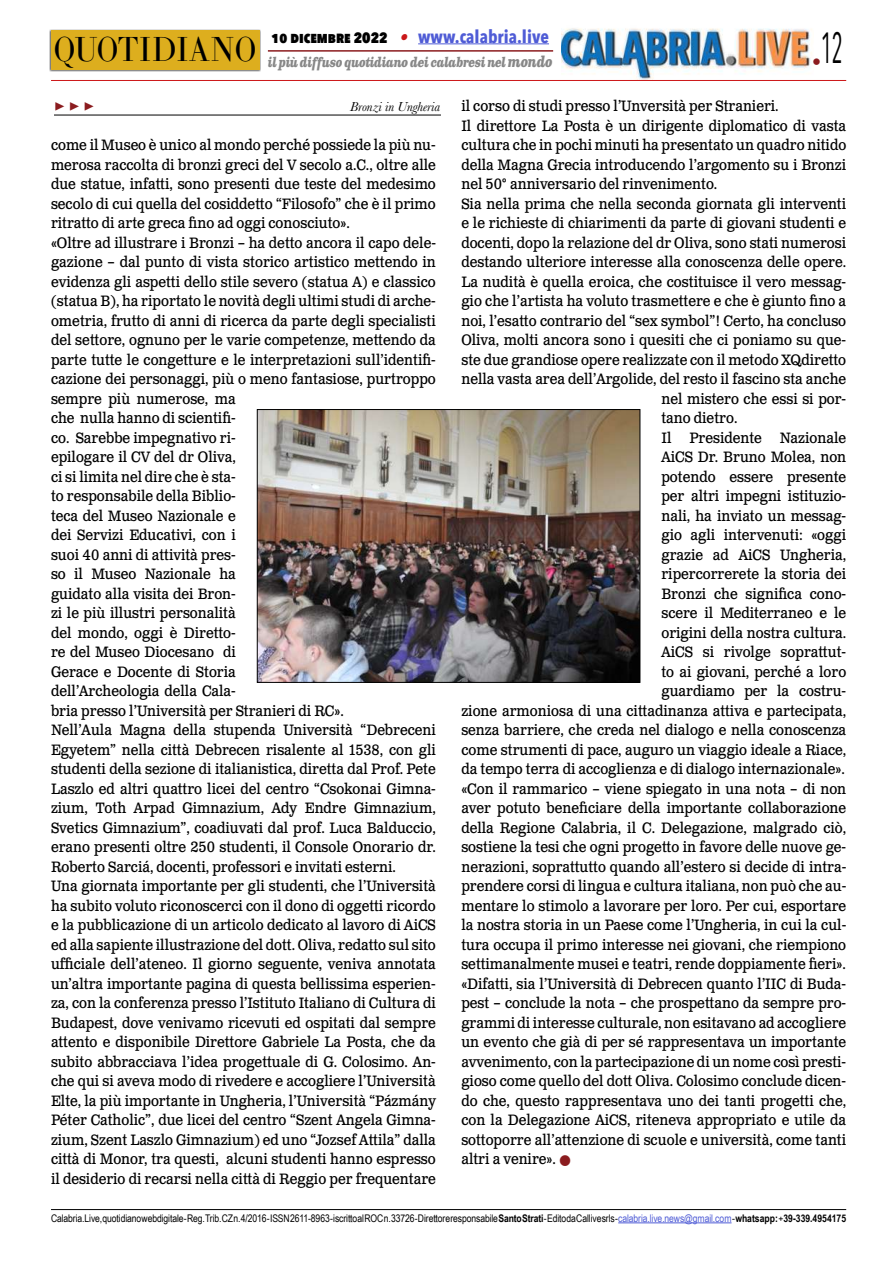
<style>
.page{position:relative;width:893px;height:1263px;background:#fff}
.page>*{position:absolute;margin:0;border:0;box-sizing:border-box;transform-origin:0 0}
.t1{font:43.5px "Avenir Next Condensed";color:#000;scale:.55 1}
.t2{font:34.2px "LTC Bodoni 175 Pro";color:#000;scale:.88 1}
.t3{font:700 18px "Avenir Next Condensed";color:#4f5cd6}
.t4{font:700 18px "Minion Pro";color:#8b1c1f}
.t5{font:15px/19.5px "Clarendon Text Pro";color:#000;scale:.9 1}
.t6{font:italic 700 13.5px "Clarendon Text Pro";letter-spacing:-.05em;color:#878787;scale:.79 1}
.t7{font:italic 13.5px "Baskerville";color:#000}
.t8{font:10.5px "Arial Narrow";letter-spacing:-.01em;color:#000}
.s1{font-weight:800;font-size:15px;color:#000}
.s2{font-family:"Clarendon Text Pro";font-style:italic;font-size:16.5px;color:#ca181a}
.s3{font-size:15px}
.s4{font-weight:700}
.s5{color:#4f5cd6}
</style>
<div class="page">
<img style="left:561px;top:28px;width:251px;height:52px">
<hr style="left:51px;top:80px;width:795px;height:1px;background:#cd1719">
<div style="left:49px;top:29px;width:212px;height:43px;background:#000;opacity:.75"></div>
<div style="left:51px;top:31px;width:208px;height:39px;background:#ddae1e"></div>
<hr style="left:418px;top:43px;width:131px;height:1px;background:#4f5cd6">
<hr style="left:268px;top:50px;width:285px;height:2px;background:#8b1c1f">
<hr style="left:51px;top:1209px;width:795px;height:1px;background:#000">
<hr style="left:618px;top:1222px;width:113px;height:1px;background:#4f5cd6">
<hr style="left:54px;top:115px;width:387px;height:1px;background:#000">
<img style="left:259px;top:411px;width:379px;height:269px">
<div style="left:257px;top:409px;width:383px;height:273px;border:1px solid #000"></div>
<h2 class="t2" style="left:54px;top:27px;width:232px">QUOTIDIANO</h2>
<p class="t3" style="left:272px;top:25px;width:279px"><span class="s1">10 DICEMBRE 2022</span> <span class="s2">•</span> www.calabria.live</p>
<p class="t6" style="left:268px;top:53px;width:362px">il più diffuso quotidiano dei calabresi nel <span class="s3">mondo</span></p>
<h1 class="t1" style="left:812px;top:11px;width:58px"><sub>•</sub>12</h1>
<p class="t4" style="left:54px;top:92px;width:42px">▶ ▶ ▶</p>
<p class="t7" style="left:350px;top:97px;width:91px">Bronzi in Ungheria</p>
<p class="t5" style="left:51px;top:136px;width:429px">come il Museo è unico al mondo perché possiede la più nu&shy;merosa raccolta di bronzi greci del V secolo a.C., oltre alle due statue, infatti, sono presenti due teste del medesimo secolo di cui quella del cosiddetto “Filosofo” che è il primo ritratto di arte greca fino ad oggi conosciuto».<br>«Oltre ad illustrare i Bronzi – ha detto ancora il capo dele&shy;gazione – dal punto di vista storico artistico mettendo in evidenza gli aspetti dello stile severo (statua A) e classico (statua B), ha riportato le novità degli ultimi studi di arche&shy;ometria, frutto di anni di ricerca da parte degli specialisti del settore, ognuno per le varie competenze, mettendo da parte tutte le congetture e le interpretazioni sull’identifi&shy;cazione dei personaggi, più o meno fantasiose, purtroppo sempre più numerose, ma<br>che nulla hanno di scientifi-<br>co. Sarebbe impegnativo ri-<br>epilogare il CV del dr Oliva,<br>ci si limita nel dire che è sta-<br>to responsabile della Biblio-<br>teca del Museo Nazionale e<br>dei Servizi Educativi, con i<br>suoi 40 anni di attività pres-<br>so il Museo Nazionale ha<br>guidato alla visita dei Bron-<br>zi le più illustri personalità<br>del mondo, oggi è Diretto-<br>re del Museo Diocesano di<br>Gerace e Docente di Storia<br>dell’Archeologia della Cala-<br>bria presso l’Università per Stranieri di RC».<br>Nell’Aula Magna della stupenda Università “Debreceni Egyetem” nella città Debrecen risalente al 1538, con gli studenti della sezione di italianistica, diretta dal Prof. Pete Laszlo ed altri quattro licei del centro “Csokonai Gimna&shy;zium, Toth Arpad Gimnazium, Ady Endre Gimnazium, Svetics Gimnazium”, coadiuvati dal prof. Luca Balduccio, erano presenti oltre 250 studenti, il Console Onorario dr.<br>Roberto Sarciá, docenti, professori e invitati esterni.<br>Una giornata importante per gli studenti, che l’Università ha subito voluto riconoscerci con il dono di oggetti ricordo e la pubblicazione di un articolo dedicato al lavoro di AiCS ed alla sapiente illustrazione del dott. Oliva, redatto sul sito ufficiale dell’ateneo. Il giorno seguente, veniva annotata un’altra importante pagina di questa bellissima esperien&shy;za, con la conferenza presso l’Istituto Italiano di Cultura di Budapest, dove venivamo ricevuti ed ospitati dal sempre attento e disponibile Direttore Gabriele La Posta, che da subito abbracciava l’idea progettuale di G. Colosimo. An&shy;che qui si aveva modo di rivedere e accogliere l’Università Elte, la più importante in Ungheria, l’Università “Pázmány Péter Catholic”, due licei del centro “Szent Angela Gimna&shy;zium, Szent Laszlo Gimnazium) ed uno “Jozsef Attila” dalla città di Monor, tra questi, alcuni studenti hanno espresso il desiderio di recarsi nella città di Reggio per frequentare</p>
<p class="t5" style="left:461px;top:97px;width:354px">il corso di studi presso l’Unversità per Stranieri.</p>
<p class="t5" style="left:461px;top:117px;width:429px">Il direttore La Posta è un dirigente diplomatico di vasta</p>
<p class="t5" style="left:461px;top:136px;width:429px">cultura che in pochi minuti ha presentato un quadro nitido</p>
<p class="t5" style="left:461px;top:156px;width:429px">della Magna Grecia introducendo l’argomento su i Bronzi</p>
<p class="t5" style="left:461px;top:175px;width:286px">nel 50° anniversario del rinvenimento.</p>
<p class="t5" style="left:461px;top:195px;width:429px">Sia nella prima che nella seconda giornata gli interventi</p>
<p class="t5" style="left:461px;top:214px;width:429px">e le richieste di chiarimenti da parte di giovani studenti e</p>
<p class="t5" style="left:461px;top:234px;width:429px">docenti, dopo la relazione del dr Oliva, sono stati numerosi</p>
<p class="t5" style="left:461px;top:253px;width:429px">destando ulteriore interesse alla conoscenza delle opere.</p>
<p class="t5" style="left:461px;top:273px;width:429px">La nudità è quella eroica, che costituisce il vero messag-</p>
<p class="t5" style="left:461px;top:292px;width:429px">gio che l’artista ha voluto trasmettere e che è giunto fino a</p>
<p class="t5" style="left:461px;top:312px;width:429px">noi, l’esatto contrario del “sex symbol”! Certo, ha concluso</p>
<p class="t5" style="left:461px;top:331px;width:429px">Oliva, molti ancora sono i quesiti che ci poniamo su que-</p>
<p class="t5" style="left:461px;top:351px;width:429px">ste due grandiose opere realizzate con il metodo XQdiretto</p>
<p class="t5" style="left:461px;top:370px;width:429px">nella vasta area dell’Argolide, del resto il fascino sta anche</p>
<p class="t5" style="left:661px;top:390px;width:207px">nel mistero che essi si por-</p>
<p class="t5" style="left:661px;top:409px;width:86px">tano dietro.</p>
<p class="t5" style="left:661px;top:429px;width:207px">Il Presidente Nazionale</p>
<p class="t5" style="left:661px;top:448px;width:207px">AiCS Dr. Bruno Molea, non</p>
<p class="t5" style="left:661px;top:468px;width:207px">potendo essere presente</p>
<p class="t5" style="left:661px;top:487px;width:207px">per altri impegni istituzio-</p>
<p class="t5" style="left:661px;top:507px;width:207px">nali, ha inviato un messag-</p>
<p class="t5" style="left:661px;top:526px;width:207px">gio agli intervenuti: «oggi</p>
<p class="t5" style="left:661px;top:546px;width:207px">grazie ad AiCS Ungheria,</p>
<p class="t5" style="left:661px;top:565px;width:207px">ripercorrerete la storia dei</p>
<p class="t5" style="left:661px;top:585px;width:207px">Bronzi che significa cono-</p>
<p class="t5" style="left:661px;top:604px;width:207px">scere il Mediterraneo e le</p>
<p class="t5" style="left:661px;top:624px;width:207px">origini della nostra cultura.</p>
<p class="t5" style="left:661px;top:643px;width:207px">AiCS si rivolge soprattut-</p>
<p class="t5" style="left:661px;top:663px;width:207px">to ai giovani, perché a loro</p>
<p class="t5" style="left:661px;top:682px;width:207px">guardiamo per la costru-</p>
<p class="t5" style="left:461px;top:702px;width:429px">zione armoniosa di una cittadinanza attiva e partecipata,</p>
<p class="t5" style="left:461px;top:721px;width:429px">senza barriere, che creda nel dialogo e nella conoscenza</p>
<p class="t5" style="left:461px;top:741px;width:429px">come strumenti di pace, auguro un viaggio ideale a Riace,</p>
<p class="t5" style="left:461px;top:760px;width:427px">da tempo terra di accoglienza e di dialogo internazionale».</p>
<p class="t5" style="left:461px;top:780px;width:429px">«Con il rammarico – viene spiegato in una nota – di non</p>
<p class="t5" style="left:461px;top:799px;width:429px">aver potuto beneficiare della importante collaborazione</p>
<p class="t5" style="left:461px;top:819px;width:429px">della Regione Calabria, il C. Delegazione, malgrado ciò,</p>
<p class="t5" style="left:461px;top:838px;width:429px">sostiene la tesi che ogni progetto in favore delle nuove ge-</p>
<p class="t5" style="left:461px;top:858px;width:429px">nerazioni, soprattutto quando all’estero si decide di intra-</p>
<p class="t5" style="left:461px;top:877px;width:429px">prendere corsi di lingua e cultura italiana, non può che au-</p>
<p class="t5" style="left:461px;top:897px;width:429px">mentare lo stimolo a lavorare per loro. Per cui, esportare</p>
<p class="t5" style="left:461px;top:916px;width:429px">la nostra storia in un Paese come l’Ungheria, in cui la cul-</p>
<p class="t5" style="left:461px;top:936px;width:429px">tura occupa il primo interesse nei giovani, che riempiono</p>
<p class="t5" style="left:461px;top:955px;width:429px">settimanalmente musei e teatri, rende doppiamente fieri».</p>
<p class="t5" style="left:461px;top:975px;width:429px">«Difatti, sia l’Università di Debrecen quanto l’IIC di Buda-</p>
<p class="t5" style="left:461px;top:994px;width:429px">pest – conclude la nota – che prospettano da sempre pro-</p>
<p class="t5" style="left:461px;top:1014px;width:429px">grammi di interesse culturale, non esitavano ad accogliere</p>
<p class="t5" style="left:461px;top:1033px;width:429px">un evento che già di per sé rappresentava un importante</p>
<p class="t5" style="left:461px;top:1053px;width:429px">avvenimento, con la partecipazione di un nome così presti-</p>
<p class="t5" style="left:461px;top:1072px;width:429px">gioso come quello del dott Oliva. Colosimo conclude dicen-</p>
<p class="t5" style="left:461px;top:1092px;width:429px">do che, questo rappresentava uno dei tanti progetti che,</p>
<p class="t5" style="left:461px;top:1111px;width:429px">con la Delegazione AiCS, riteneva appropriato e utile da</p>
<p class="t5" style="left:461px;top:1131px;width:429px">sottoporre all’attenzione di scuole e università, come tanti</p>
<p class="t5" style="left:461px;top:1150px;width:106px">altri a venire».</p>
<p class="t8" style="left:51px;top:1210px;width:797px">Calabria.Live, quotidiano webdigitale - Reg. Trib. CZ n. 4/2016 - ISSN 2611-8963 - iscritto al ROC n. 33726 - Direttore responsabile <span class="s4">Santo Strati</span> - Edito da Callive srls - <span class="s5">calabria.live.news@gmail.com</span> - <span class="s4">whatsapp:</span> +<span class="s4">39-339.4954175</span></p>
</div>
